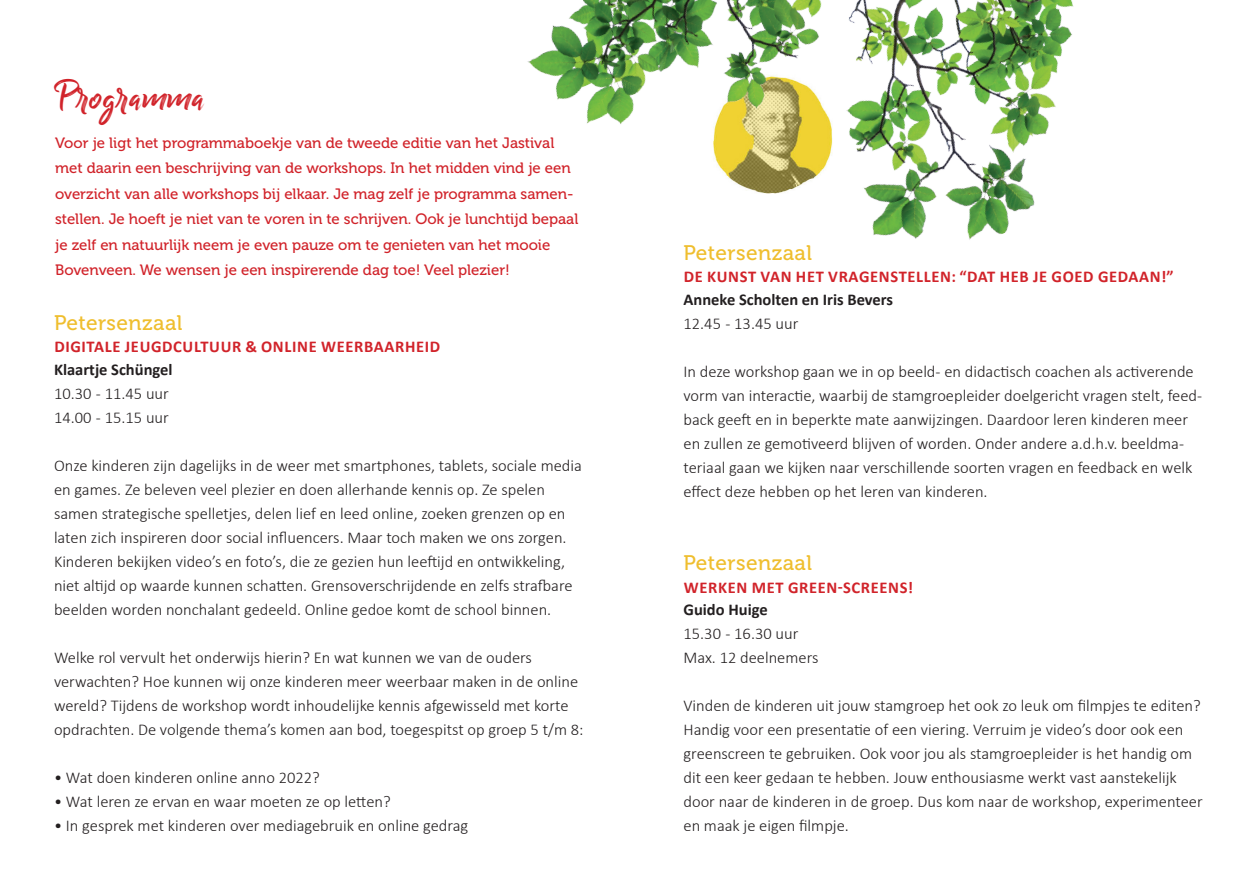
<style>
.page{position:relative;width:1259px;height:893px;background:#fff}
.page>*{position:absolute;margin:0;border:0;box-sizing:border-box;transform-origin:0 0}
.t1{font:40.5px "Billy Ohio";letter-spacing:.02em;color:#d1232a}
.platte{font:21px "Museo 500";letter-spacing:.02em;color:#efbe2e}
.platte-2{font:300 16.5px/24px "Calibri";color:#231f20}
.titel{font:700 16.5px "Calibri";letter-spacing:.04em;color:#d1232a}
.namen_sprekers{font:700 16.5px "Calibri";color:#231f20}
.t2{font:15px "Museo 500";color:#d1232a}
</style>
<div class="page">
<img style="left:527px;top:0;width:547px;height:240px">
<p class="t1" style="left:54px;top:73px;width:152px">Programma</p>
<p class="t2" style="left:55px;top:134px;width:501px">Voor je ligt het programmaboekje van de tweede editie van het Jastival</p>
<p class="t2" style="left:55px;top:160px;width:517px">met daarin een beschrijving van de workshops. In het midden vind je een</p>
<p class="t2" style="left:55px;top:185px;width:520px">overzicht van alle workshops bij elkaar. Je mag zelf je programma samen-</p>
<p class="t2" style="left:55px;top:211px;width:525px">stellen. Je hoeft je niet van te voren in te schrijven. Ook je lunchtijd bepaal</p>
<p class="t2" style="left:55px;top:236px;width:497px">je zelf en natuurlijk neem je even pauze om te genieten van het mooie</p>
<p class="t2" style="left:55px;top:262px;width:456px">Bovenveen. We wensen je een inspirerende dag toe! Veel plezier!</p>
<p class="platte" style="left:54px;top:311px;width:130px">Petersenzaal</p>
<p class="titel" style="left:54px;top:335px;width:387px">DIGITALE JEUGDCULTUUR &amp; ONLINE WEERBAARHEID</p>
<p class="namen_sprekers" style="left:54px;top:358px;width:120px">Klaartje Schüngel</p>
<p class="platte-2" style="left:54px;top:381px;width:116px">10.30 - 11.45 uur</p>
<p class="platte-2" style="left:54px;top:405px;width:116px">14.00 - 15.15 uur</p>
<p class="platte-2" style="left:54px;top:453px;width:529px">Onze kinderen zijn dagelijks in de weer met smartphones, tablets, sociale media en games. Ze beleven veel plezier en doen allerhande kennis op. Ze spelen samen strategische spelletjes, delen lief en leed online, zoeken grenzen op en laten zich inspireren door social influencers. Maar toch maken we ons zorgen.<br>Kinderen bekijken video’s en foto’s, die ze gezien hun leeftijd en ontwikkeling, niet altijd op waarde kunnen schatten. Grensoverschrijdende en zelfs strafbare beelden worden nonchalant gedeeld. Online gedoe komt de school binnen.</p>
<p class="platte-2" style="left:54px;top:645px;width:479px">Welke rol vervult het onderwijs hierin? En wat kunnen we van de ouders</p>
<p class="platte-2" style="left:54px;top:669px;width:526px">verwachten? Hoe kunnen wij onze kinderen meer weerbaar maken in de online</p>
<p class="platte-2" style="left:54px;top:693px;width:531px">wereld? Tijdens de workshop wordt inhoudelijke kennis afgewisseld met korte opdrachten. De volgende thema’s komen aan bod, toegespitst op groep 5 t/m 8:</p>
<p class="platte-2" style="left:54px;top:765px;width:267px">• Wat doen kinderen online anno 2022?</p>
<p class="platte-2" style="left:54px;top:789px;width:338px">• Wat leren ze ervan en waar moeten ze op letten?</p>
<p class="platte-2" style="left:54px;top:813px;width:416px">• In gesprek met kinderen over mediagebruik en online gedrag</p>
<p class="platte" style="left:683px;top:241px;width:130px">Petersenzaal</p>
<p class="titel" style="left:684px;top:265px;width:491px">DE KUNST VAN HET VRAGENSTELLEN: “DAT HEB JE GOED GEDAAN!”</p>
<p class="namen_sprekers" style="left:683px;top:287px;width:211px">Anneke Scholten en Iris Bevers</p>
<p class="platte-2" style="left:683px;top:311px;width:116px">12.45 - 13.45 uur</p>
<p class="platte-2" style="left:683px;top:359px;width:520px">In deze workshop gaan we in op beeld- en didactisch coachen als activerende vorm van interactie, waarbij de stamgroepleider doelgericht vragen stelt, feed&shy;back geeft en in beperkte mate aanwijzingen. Daardoor leren kinderen meer en zullen ze gemotiveerd blijven of worden. Onder andere a.d.h.v. beeldma&shy;teriaal gaan we kijken naar verschillende soorten vragen en feedback en welk effect deze hebben op het leren van kinderen.</p>
<p class="platte" style="left:683px;top:551px;width:130px">Petersenzaal</p>
<p class="titel" style="left:684px;top:575px;width:231px">WERKEN MET GREEN-SCREENS!</p>
<p class="namen_sprekers" style="left:683px;top:598px;width:86px">Guido Huige</p>
<p class="platte-2" style="left:683px;top:621px;width:116px">15.30 - 16.30 uur</p>
<p class="platte-2" style="left:683px;top:645px;width:136px">Max. 12 deelnemers</p>
<p class="platte-2" style="left:683px;top:693px;width:521px">Vinden de kinderen uit jouw stamgroep het ook zo leuk om filmpjes te editen?<br>Handig voor een presentatie of een viering. Verruim je video’s door ook een greenscreen te gebruiken. Ook voor jou als stamgroepleider is het handig om dit een keer gedaan te hebben. Jouw enthousiasme werkt vast aanstekelijk door naar de kinderen in de groep. Dus kom naar de workshop, experimenteer en maak je eigen filmpje.</p>
</div>
